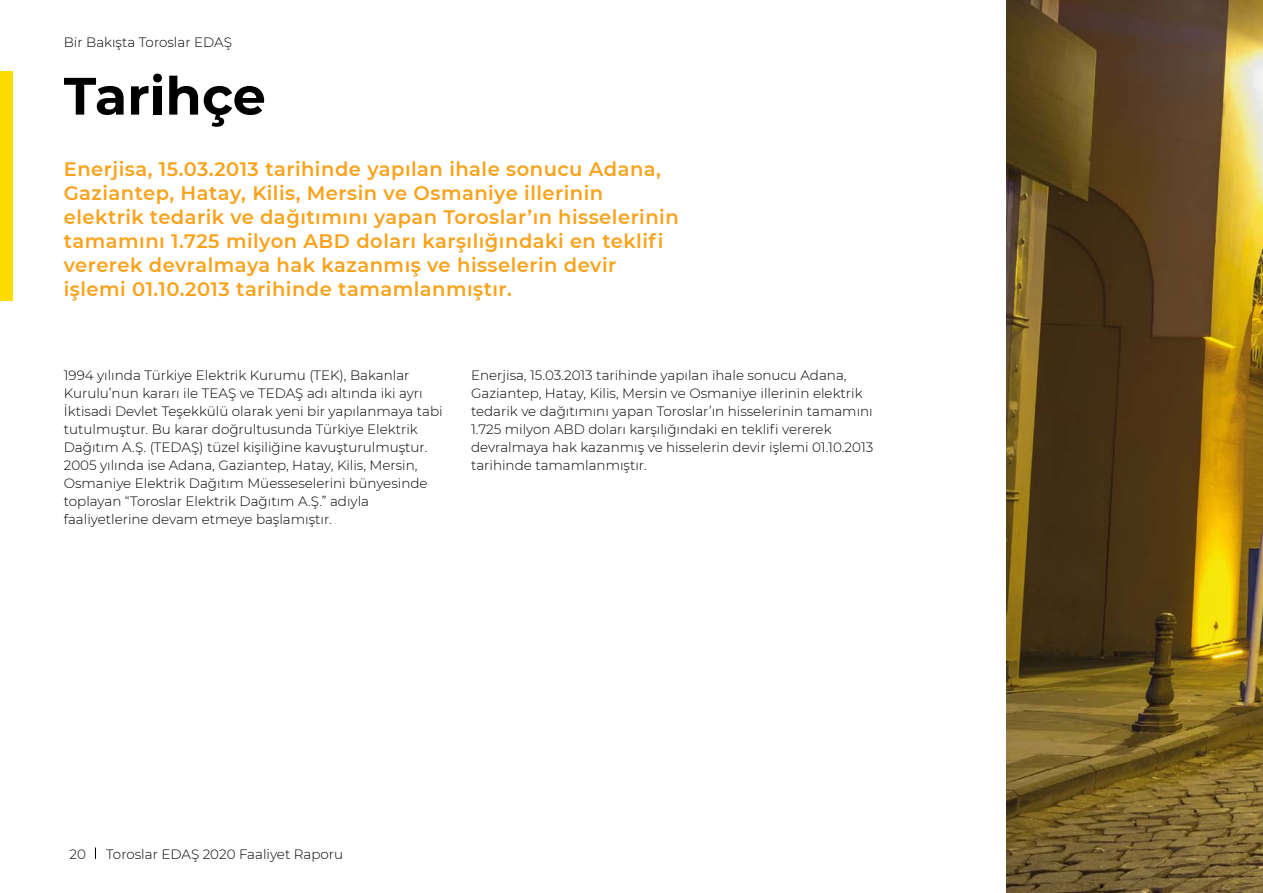
<style>
.page{position:relative;width:1263px;height:893px;background:#fff}
.page>*{position:absolute;margin:0;border:0;box-sizing:border-box;transform-origin:0 0}
.t1{font:700 52.5px "Montserrat";letter-spacing:-.005em;color:#000}
.t2{font:600 19.5px/24px "Montserrat";letter-spacing:.025em;color:#faa21b}
.t3{font:300 13.5px/18px "Montserrat";color:#000}
</style>
<div class="page">
<svg style="left:95px;top:847px;width:1px;height:12px"></svg>
<div style="left:0;top:71px;width:13px;height:230px;background:#fddd00"></div>
<img style="left:1007px;top:0;width:256px;height:893px">
<p class="t3" style="left:64px;top:33px;width:170px">Bi ̇r Bakışta Toroslar EDAŞ</p>
<h1 class="t1" style="left:64px;top:58px;width:204px">Tari̇hçe</h1>
<p class="t2" style="left:64px;top:156px;width:616px">Enerjisa, 15.03.2013 tarihinde yapılan ihale sonucu Adana, Gaziantep, Hatay, Kilis, Mersin ve Osmaniye illerinin elektrik tedarik ve dağıtımını yapan Toroslar’ın hisselerinin tamamını 1.725 milyon ABD doları karşılığındaki en teklifi vererek devralmaya hak kazanmış ve hisselerin devir işlemi 01.10.2013 tarihinde tamamlanmıştır.</p>
<p class="t3" style="left:64px;top:366px;width:380px">1994 yılında Türkiye Elektrik Kurumu (TEK), Bakanlar Kurulu’nun kararı ile TEAŞ ve TEDAŞ adı altında iki ayrı İktisadi Devlet Teşekkülü olarak yeni bir yapılanmaya tabi tutulmuştur. Bu karar doğrultusunda Türkiye Elektrik Dağıtım A.Ş. (TEDAŞ) tüzel kişiliğine kavuşturulmuştur.<br>2005 yılında ise Adana, Gaziantep, Hatay, Kilis, Mersin, Osmaniye Elektrik Dağıtım Müesseselerini bünyesinde toplayan “Toroslar Elektrik Dağıtım A.Ş.” adıyla faaliyetlerine devam etmeye başlamıştır.</p>
<p class="t3" style="left:471px;top:366px;width:404px">Enerjisa, 15.03.2013 tarihinde yapılan ihale sonucu Adana, Gaziantep, Hatay, Kilis, Mersin ve Osmaniye illerinin elektrik tedarik ve dağıtımını yapan Toroslar’ın hisselerinin tamamını 1.725 milyon ABD doları karşılığındaki en teklifi vererek devralmaya hak kazanmış ve hisselerin devir işlemi 01.10.2013 tarihinde tamamlanmıştır.</p>
<p class="t3" style="left:70px;top:845px;width:18px">20</p>
<p class="t3" style="left:106px;top:845px;width:239px">Toroslar EDAŞ 2020 Faaliyet Raporu</p>
</div>
